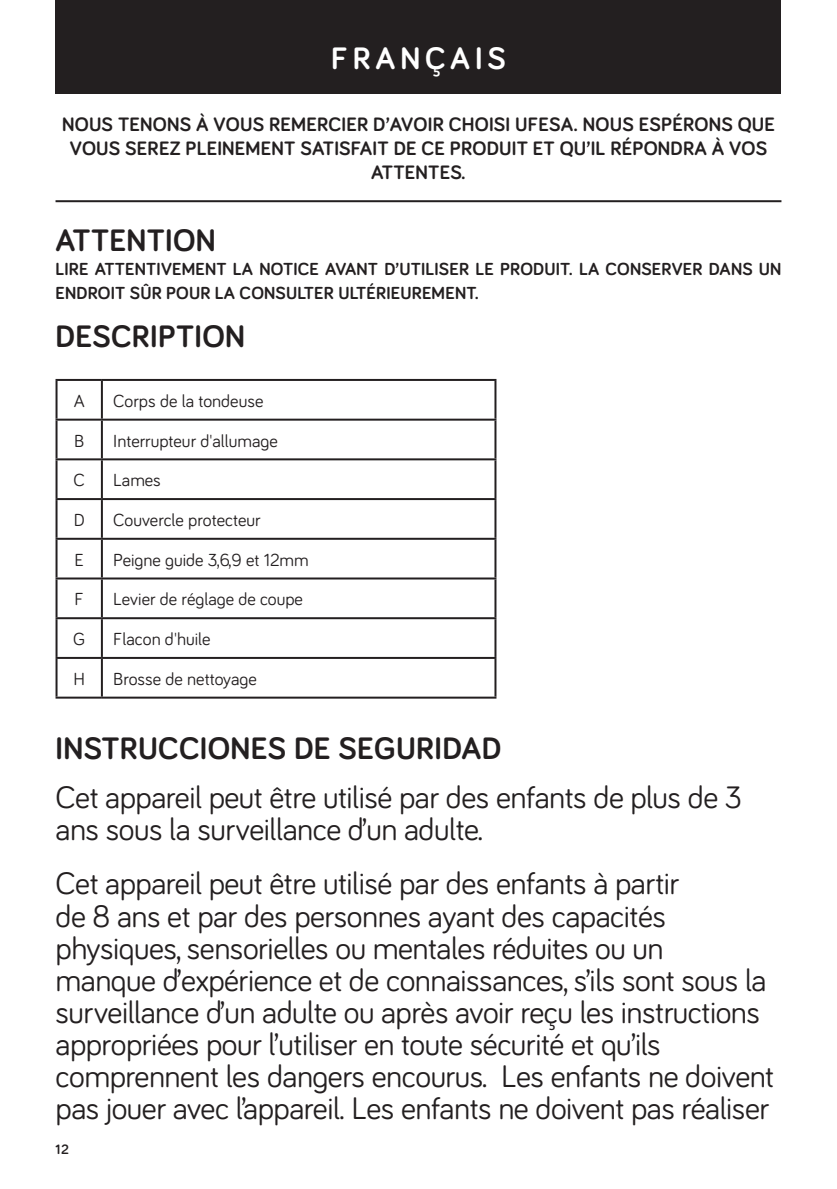
<style>
.page{position:relative;width:837px;height:1189px;background:#fff}
.page>*{position:absolute;margin:0;border:0;box-sizing:border-box;transform-origin:0 0}
.t1{font:32px/32px "Bariol";letter-spacing:-.015em;color:#231f20}
.t2{font:700 32px "Bariol";letter-spacing:.01em;color:#231f20}
.t3{font:700 32px "Bariol";letter-spacing:.15em;color:#fff}
.t4{font:700 20px/24px "Bariol";letter-spacing:.01em;color:#231f20;text-align:center}
.t5{font:18px "Bariol";color:#231f20}
.t6{font:700 18px/24px "Bariol";letter-spacing:.01em;color:#231f20}
.t7{font:700 14px "Bariol";color:#231f20}
</style>
<div class="page">
<hr style="left:56px;top:379px;width:46px;height:2px;background:#231f20">
<hr style="left:56px;top:381px;width:2px;height:37px;background:#231f20">
<hr style="left:102px;top:379px;width:394px;height:2px;background:#231f20">
<hr style="left:101px;top:381px;width:2px;height:37px;background:#231f20">
<hr style="left:494px;top:381px;width:2px;height:37px;background:#231f20">
<hr style="left:56px;top:418px;width:46px;height:2px;background:#231f20">
<hr style="left:56px;top:420px;width:2px;height:38px;background:#231f20">
<hr style="left:102px;top:418px;width:394px;height:2px;background:#231f20">
<hr style="left:101px;top:420px;width:2px;height:38px;background:#231f20">
<hr style="left:494px;top:420px;width:2px;height:38px;background:#231f20">
<hr style="left:56px;top:458px;width:46px;height:2px;background:#231f20">
<hr style="left:56px;top:460px;width:2px;height:38px;background:#231f20">
<hr style="left:102px;top:458px;width:394px;height:2px;background:#231f20">
<hr style="left:101px;top:460px;width:2px;height:38px;background:#231f20">
<hr style="left:494px;top:460px;width:2px;height:38px;background:#231f20">
<hr style="left:56px;top:498px;width:46px;height:2px;background:#231f20">
<hr style="left:56px;top:500px;width:2px;height:37px;background:#231f20">
<hr style="left:102px;top:498px;width:394px;height:2px;background:#231f20">
<hr style="left:101px;top:500px;width:2px;height:37px;background:#231f20">
<hr style="left:494px;top:500px;width:2px;height:37px;background:#231f20">
<hr style="left:56px;top:537px;width:46px;height:2px;background:#231f20">
<hr style="left:56px;top:539px;width:2px;height:38px;background:#231f20">
<hr style="left:102px;top:537px;width:394px;height:2px;background:#231f20">
<hr style="left:101px;top:539px;width:2px;height:38px;background:#231f20">
<hr style="left:494px;top:539px;width:2px;height:38px;background:#231f20">
<hr style="left:56px;top:577px;width:46px;height:2px;background:#231f20">
<hr style="left:56px;top:579px;width:2px;height:38px;background:#231f20">
<hr style="left:102px;top:577px;width:394px;height:2px;background:#231f20">
<hr style="left:101px;top:579px;width:2px;height:38px;background:#231f20">
<hr style="left:494px;top:579px;width:2px;height:38px;background:#231f20">
<hr style="left:56px;top:617px;width:46px;height:2px;background:#231f20">
<hr style="left:56px;top:619px;width:2px;height:37px;background:#231f20">
<hr style="left:102px;top:617px;width:394px;height:2px;background:#231f20">
<hr style="left:101px;top:619px;width:2px;height:37px;background:#231f20">
<hr style="left:494px;top:619px;width:2px;height:37px;background:#231f20">
<hr style="left:56px;top:656px;width:46px;height:2px;background:#231f20">
<hr style="left:56px;top:658px;width:2px;height:38px;background:#231f20">
<hr style="left:102px;top:656px;width:394px;height:2px;background:#231f20">
<hr style="left:101px;top:658px;width:2px;height:38px;background:#231f20">
<hr style="left:494px;top:658px;width:2px;height:38px;background:#231f20">
<hr style="left:56px;top:696px;width:46px;height:2px;background:#231f20">
<hr style="left:102px;top:696px;width:394px;height:2px;background:#231f20">
<div style="left:56px;top:0;width:725px;height:94px;background:#231f20"></div>
<hr style="left:56px;top:200px;width:725px;height:2px;background:#231f20">
<p class="t3" style="left:331px;top:36px;width:176px">FRANÇAIS</p>
<p class="t4" style="left:62px;top:111px;width:714px">NOUS TENONS À VOUS REMERCIER D’AVOIR CHOISI UFESA. NOUS ESPÉRONS QUE<br>VOUS SEREZ PLEINEMENT SATISFAIT DE CE PRODUIT ET QU’IL RÉPONDRA À VOS<br>ATTENTES.</p>
<p class="t2" style="left:56px;top:218px;width:162px">ATTENTION</p>
<p class="t6" style="left:56px;top:256px;width:727px">LIRE ATTENTIVEMENT LA NOTICE AVANT D’UTILISER LE PRODUIT. LA CONSERVER DANS UN<br>ENDROIT SÛR POUR LA CONSULTER ULTÉRIEUREMENT.</p>
<p class="t2" style="left:56px;top:314px;width:191px">DESCRIPTION</p>
<p class="t5" style="left:74px;top:388px;width:13px">A</p>
<p class="t5" style="left:113px;top:388px;width:152px">Corps de la tondeuse</p>
<p class="t5" style="left:74px;top:428px;width:12px">B</p>
<p class="t5" style="left:113px;top:428px;width:166px">Interrupteur d'allumage</p>
<p class="t5" style="left:74px;top:468px;width:13px">C</p>
<p class="t5" style="left:113px;top:468px;width:49px">Lames</p>
<p class="t5" style="left:74px;top:507px;width:12px">D</p>
<p class="t5" style="left:113px;top:507px;width:149px">Couvercle protecteur</p>
<p class="t5" style="left:75px;top:547px;width:11px">E</p>
<p class="t5" style="left:113px;top:547px;width:197px">Peigne guide 3,6,9 et 12mm</p>
<p class="t5" style="left:75px;top:587px;width:11px">F</p>
<p class="t5" style="left:113px;top:587px;width:191px">Levier de réglage de coupe</p>
<p class="t5" style="left:73px;top:626px;width:13px">G</p>
<p class="t5" style="left:113px;top:626px;width:99px">Flacon d'huile</p>
<p class="t5" style="left:73px;top:666px;width:13px">H</p>
<p class="t5" style="left:113px;top:666px;width:145px">Brosse de nettoyage</p>
<p class="t2" style="left:56px;top:726px;width:447px">INSTRUCCIONES DE SEGURIDAD</p>
<p class="t1" style="left:56px;top:779px;width:688px">Cet appareil peut être utilisé par des enfants de plus de 3 ans sous la surveillance d’un adulte.</p>
<p class="t1" style="left:56px;top:866px;width:720px">Cet appareil peut être utilisé par des enfants à partir<br>de 8 ans et par des personnes ayant des capacités physiques, sensorielles ou mentales réduites ou un<br>manque d’expérience et de connaissances, s’ils sont sous la surveillance d’un adulte ou après avoir reçu les instructions appropriées pour l’utiliser en toute sécurité et qu’ils comprennent les dangers encourus. Les enfants ne doivent pas jouer avec l’appareil. Les enfants ne doivent pas réaliser</p>
<p class="t7" style="left:56px;top:1139px;width:15px">12</p>
</div>
